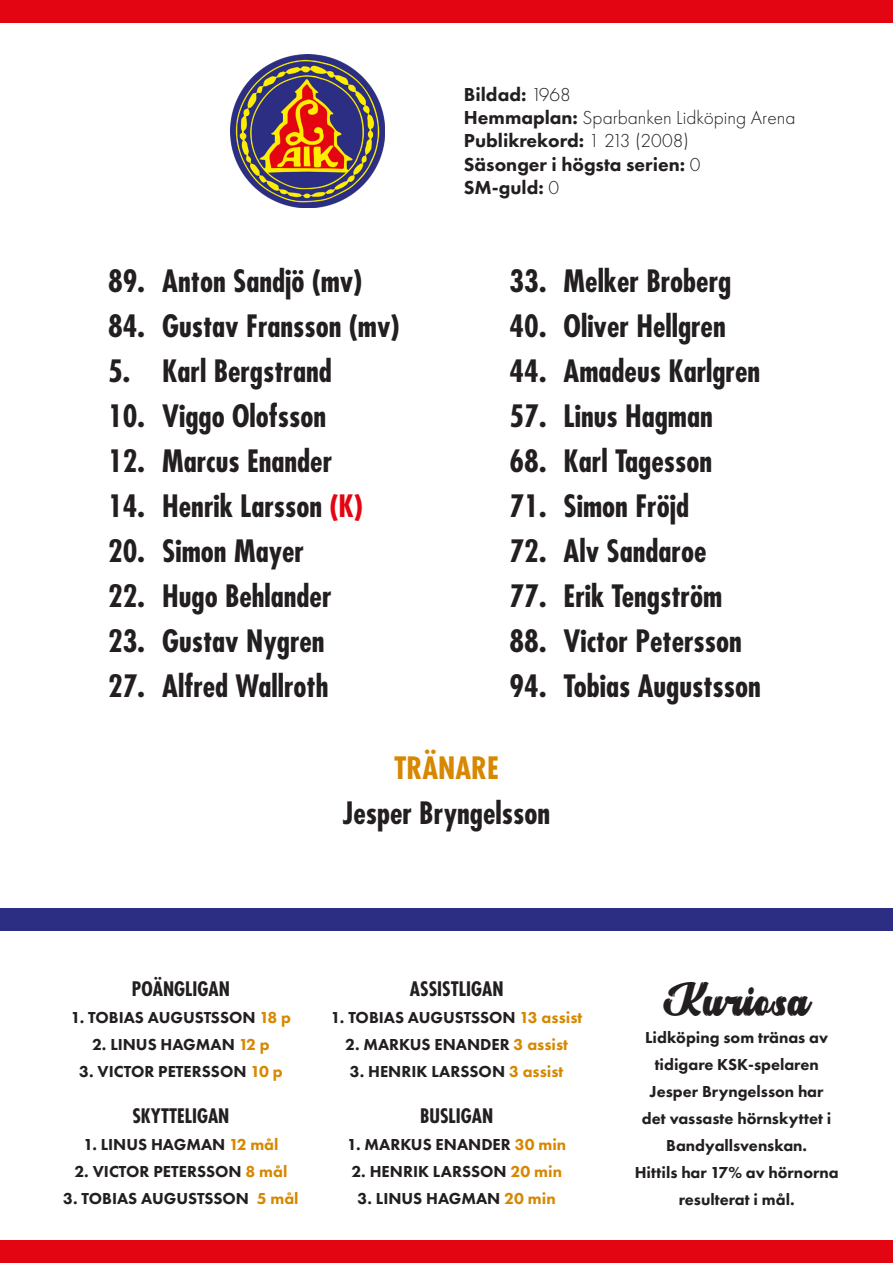
<style>
.page{position:relative;width:893px;height:1263px;background:#fff}
.page>*{position:absolute;margin:0;border:0;box-sizing:border-box;transform-origin:0 0}
.t1{font:45.6px "Headbrush";color:#231f20}
.t2{font:700 condensed 30px "Futura";color:#231f20}
.t3{font:700 condensed 30px "Futura";color:#d78800}
.t4{font:800 19.5px/23.4px "Futura PT";color:#231f20}
.t5{font:700 condensed 19.5px "Futura";color:#231f20}
.t6{font:800 16.5px/27px "Futura PT";color:#231f20;text-align:center}
.s1{color:#e30511}
.s2{font-weight:300}
.s3{color:#d78800}
</style>
<div class="page">
<img style="left:231px;top:54px;width:153px;height:154px">
<div style="left:0;top:0;width:893px;height:22px;background:#e30511"></div>
<div style="left:0;top:1241px;width:893px;height:22px;background:#e30511"></div>
<div style="left:0;top:908px;width:893px;height:22px;background:#2b2e82"></div>
<h2 class="t2" style="left:108px;top:261px;width:256px">89. Anton Sandjö (mv)</h2>
<h2 class="t2" style="left:108px;top:306px;width:293px">84. Gustav Fransson (mv)</h2>
<h2 class="t2" style="left:108px;top:351px;width:225px">5. Karl Bergstrand</h2>
<h2 class="t2" style="left:108px;top:396px;width:220px">10. Viggo Olofsson</h2>
<h2 class="t2" style="left:108px;top:441px;width:225px">12. Marcus Enander</h2>
<h2 class="t2" style="left:108px;top:486px;width:256px">14. Henrik Larsson <span class="s1">(K)</span></h2>
<h2 class="t2" style="left:108px;top:531px;width:197px">20. Simon Mayer</h2>
<h2 class="t2" style="left:108px;top:576px;width:225px">22. Hugo Behlander</h2>
<h2 class="t2" style="left:108px;top:621px;width:218px">23. Gustav Nygren</h2>
<h2 class="t2" style="left:108px;top:666px;width:222px">27. Alfred Wallroth</h2>
<p class="t4" style="left:464px;top:82px;width:333px">Bildad: <span class="s2">1968<br></span>Hemmaplan: <span class="s2">Sparbanken Lidköping Arena<br></span>Publikrekord: <span class="s2">1 213 (2008)<br></span>Säsonger i högsta serien: <span class="s2">0<br></span>SM-guld: <span class="s2">0</span></p>
<h2 class="t2" style="left:510px;top:261px;width:223px">33. Melker Broberg</h2>
<h2 class="t2" style="left:510px;top:306px;width:218px">40. Oliver Hellgren</h2>
<h2 class="t2" style="left:510px;top:351px;width:252px">44. Amadeus Karlgren</h2>
<h2 class="t2" style="left:510px;top:396px;width:205px">57. Linus Hagman</h2>
<h2 class="t2" style="left:510px;top:441px;width:204px">68. Karl Tagesson</h2>
<h2 class="t2" style="left:510px;top:486px;width:181px">71. Simon Fröjd</h2>
<h2 class="t2" style="left:510px;top:531px;width:198px">72. Alv Sandaroe</h2>
<h2 class="t2" style="left:510px;top:576px;width:214px">77. Erik Tengström</h2>
<h2 class="t2" style="left:510px;top:621px;width:234px">88. Victor Petersson</h2>
<h2 class="t2" style="left:510px;top:666px;width:253px">94. Tobias Augustsson</h2>
<h2 class="t3" style="left:394px;top:749px;width:106px">TRÄNARE</h2>
<h2 class="t2" style="left:343px;top:794px;width:209px">Jesper Bryngelsson</h2>
<p class="t5" style="left:132px;top:976px;width:99px">POÄNGLIGAN</p>
<p class="t6" style="left:71px;top:1003px;width:222px">1. TOBIAS AUGUSTSSON <span class="s3">18 p</span></p>
<p class="t6" style="left:92px;top:1030px;width:179px">2. LINUS HAGMAN <span class="s3">12 p</span></p>
<p class="t6" style="left:79px;top:1057px;width:205px">3. VICTOR PETERSSON <span class="s3">10 p</span></p>
<p class="t5" style="left:132px;top:1103px;width:99px">SKYTTELIGAN</p>
<p class="t6" style="left:83px;top:1131px;width:197px">1. LINUS HAGMAN <span class="s3">12 mål</span></p>
<p class="t6" style="left:74px;top:1158px;width:215px">2. VICTOR PETERSSON <span class="s3">8 mål</span></p>
<p class="t6" style="left:63px;top:1185px;width:237px">3. TOBIAS AUGUSTSSON <span class="s3">5 mål</span></p>
<p class="t5" style="left:410px;top:976px;width:95px">ASSISTLIGAN</p>
<p class="t6" style="left:331px;top:1003px;width:253px">1. TOBIAS AUGUSTSSON <span class="s3">13 assist</span></p>
<p class="t6" style="left:345px;top:1030px;width:225px">2. MARKUS ENANDER <span class="s3">3 assist</span></p>
<p class="t6" style="left:350px;top:1057px;width:215px">3. HENRIK LARSSON <span class="s3">3 assist</span></p>
<p class="t5" style="left:420px;top:1103px;width:75px">BUSLIGAN</p>
<p class="t6" style="left:347px;top:1131px;width:221px">1. MARKUS ENANDER <span class="s3">30 min</span></p>
<p class="t6" style="left:351px;top:1158px;width:212px">2. HENRIK LARSSON <span class="s3">20 min</span></p>
<p class="t6" style="left:358px;top:1185px;width:200px">3. LINUS HAGMAN <span class="s3">20 min</span></p>
<h1 class="t1" style="left:664px;top:973px;width:148px">Kuriosa</h1>
<p class="t6" style="left:635px;top:1023px;width:205px">Lidköping som tränas av tidigare KSK-spelaren<br>Jesper Bryngelsson har<br>det vassaste hörnskyttet i<br>Bandyallsvenskan.<br>Hittils har 17% av hörnorna resulterat i mål.</p>
</div>
